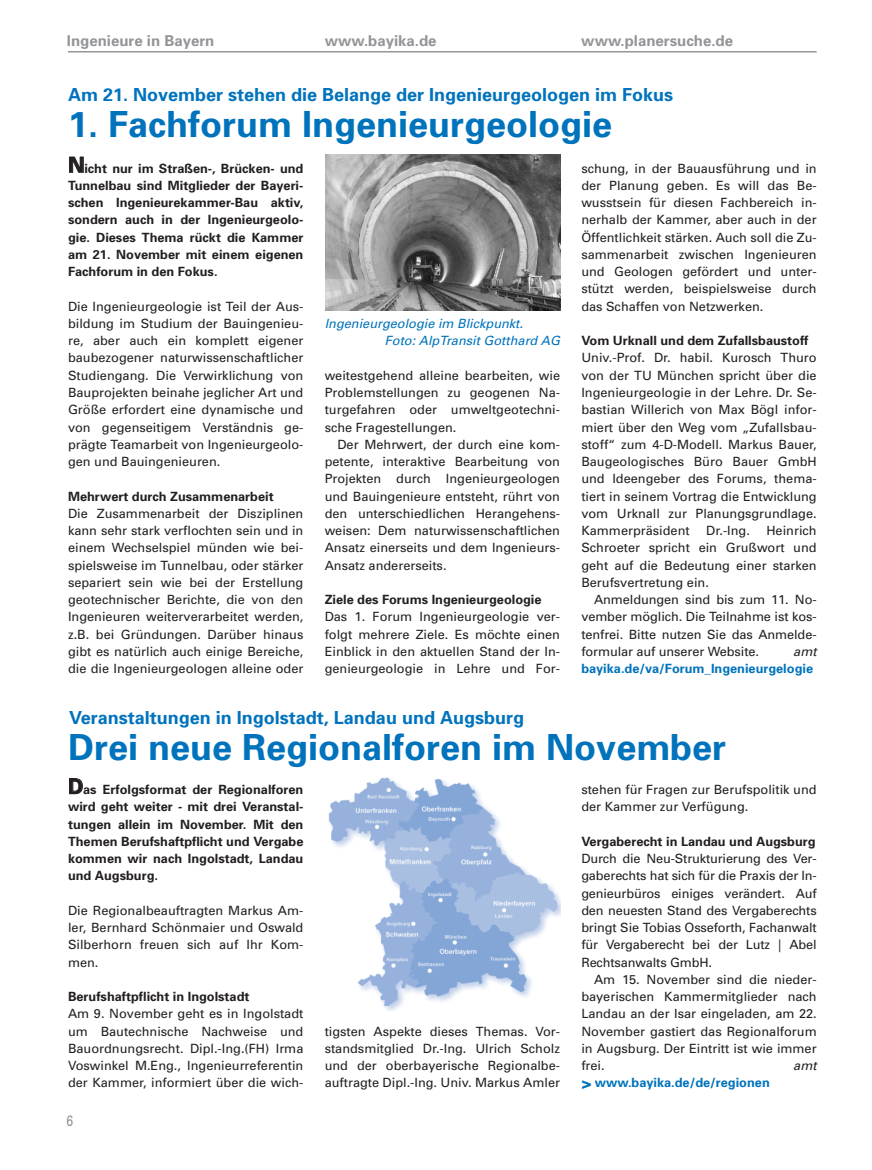
<style>
.page{position:relative;width:872px;height:1170px;background:#fff}
.page>*{position:absolute;margin:0;border:0;box-sizing:border-box;transform-origin:0 0}
.t1{font:700 36px "Univers";color:#0073bc}
.t2{font:700 18px "Univers";color:#0073bc}
.t3{font:700 15px "Univers";color:#939598}
.t4{font:15px "Univers";color:#939598;scale:.8 1}
.t5{font:12.75px/17.2px "Univers";color:#231f20;text-align:justify}
.t6{font:700 12.75px/17.2px "Univers";color:#231f20;text-align:justify}
.t7{font:700 12.75px "Univers";color:#0073bc}
.t8{font:italic 12.75px/17.2px "Univers";color:#0073bc}
.t9{font:italic 12.75px "Univers";color:#231f20}
.s1{font-size:21px}
</style>
<div class="page">
<hr style="left:68px;top:51px;width:748px;height:2px;background:#939598">
<img style="left:328px;top:777px;width:232px;height:233px">
<img style="left:326px;top:154px;width:234px;height:156px">
<p class="t3" style="left:67px;top:35px;width:149px">Ingenieure in Bayern</p>
<p class="t3" style="left:325px;top:35px;width:113px">www.bayika.de</p>
<p class="t3" style="left:581px;top:35px;width:153px">www.planersuche.de</p>
<h2 class="t2" style="left:68px;top:88px;width:607px">Am 21. November stehen die Belange der Ingenieurgeologen im Fokus</h2>
<h1 class="t1" style="left:68px;top:111px;width:545px">1. Fachforum Ingenieurgeologie</h1>
<p class="t6" style="left:68px;top:160px;width:237px"><span class="s1">N</span>icht nur im Straßen-, Brücken- und Tunnelbau sind Mitglieder der Bayeri&shy;schen Ingenieurekammer-Bau aktiv, sondern auch in der Ingenieurgeolo&shy;gie. Dieses Thema rückt die Kammer am 21. November mit einem eigenen Fachforum in den Fokus.</p>
<p class="t5" style="left:68px;top:298px;width:237px">Die Ingenieurgeologie ist Teil der Aus&shy;bildung im Studium der Bauingenieu&shy;re, aber auch ein komplett eigener baubezogener naturwissenschaftlicher Studiengang. Die Verwirklichung von Bauprojekten beinahe jeglicher Art und Größe erfordert eine dynamische und von gegenseitigem Verständnis ge&shy;prägte Teamarbeit von Ingenieurgeolo&shy;gen und Bauingenieuren.</p>
<p class="t6" style="left:68px;top:488px;width:207px">Mehrwert durch Zusammenarbeit</p>
<p class="t5" style="left:68px;top:505px;width:237px">Die Zusammenarbeit der Disziplinen kann sehr stark verflochten sein und in einem Wechselspiel münden wie bei&shy;spielsweise im Tunnelbau, oder stärker separiert sein wie bei der Erstellung geotechnischer Berichte, die von den Ingenieuren weiterverarbeitet werden, z.B. bei Gründungen. Darüber hinaus gibt es natürlich auch einige Bereiche, die die Ingenieurgeologen alleine oder</p>
<h2 class="t2" style="left:69px;top:710px;width:456px">Veranstaltungen in Ingolstadt, Landau und Augsburg</h2>
<h1 class="t1" style="left:68px;top:733px;width:659px">Drei neue Regionalforen im November</h1>
<p class="t6" style="left:68px;top:781px;width:237px"><span class="s1">D</span>as Erfolgsformat der Regionalforen wird geht weiter - mit drei Veranstal&shy;tungen allein im November. Mit den Themen Berufshaftpflicht und Vergabe kommen wir nach Ingolstadt, Landau und Augsburg.</p>
<p class="t5" style="left:68px;top:902px;width:237px">Die Regionalbeauftragten Markus Am&shy;ler, Bernhard Schönmaier und Oswald Silberhorn freuen sich auf Ihr Kom&shy;men.</p>
<p class="t6" style="left:68px;top:988px;width:183px">Berufshaftpflicht in Ingolstadt</p>
<p class="t5" style="left:68px;top:1006px;width:237px">Am 9. November geht es in Ingolstadt um Bautechnische Nachweise und Bauordnungsrecht. Dipl.-Ing.(FH) Irma Voswinkel M.Eng., Ingenieurreferentin der Kammer, informiert über die wich-</p>
<p class="t5" style="left:581px;top:160px;width:237px">schung, in der Bauausführung und in der Planung geben. Es will das Be&shy;wusstsein für diesen Fachbereich in&shy;nerhalb der Kammer, aber auch in der Öffentlichkeit stärken. Auch soll die Zu&shy;sammenarbeit zwischen Ingenieuren und Geologen gefördert und unter&shy;stützt werden, beispielsweise durch das Schaffen von Netzwerken.</p>
<p class="t6" style="left:581px;top:333px;width:229px">Vom Urknall und dem Zufallsbaustoff</p>
<p class="t5" style="left:581px;top:350px;width:237px">Univ.-Prof. Dr. habil. Kurosch Thuro von der TU München spricht über die Ingenieurgeologie in der Lehre. Dr. Se&shy;bastian Willerich von Max Bögl infor&shy;miert über den Weg vom „Zufallsbau&shy;stoff“ zum 4-D-Modell. Markus Bauer, Baugeologisches Büro Bauer GmbH und Ideengeber des Forums, thema&shy;tiert in seinem Vortrag die Entwicklung vom Urknall zur Planungsgrundlage.<br>Kammerpräsident</p>
<p class="t8" style="left:385px;top:316px;width:177px;text-indent:-60px">Ingenieurgeologie im Blickpunkt.<br>Foto: AlpTransit Gotthard AG</p>
<p class="t5" style="left:325px;top:367px;width:237px">weitestgehend alleine bearbeiten, wie Problemstellungen zu geogenen Na&shy;turgefahren oder umweltgeotechni&shy;sche Fragestellungen.</p>
<p class="t5" style="left:325px;top:436px;width:237px;text-indent:13px">Der Mehrwert, der durch eine kom&shy;petente, interaktive Bearbeitung von Projekten durch Ingenieurgeologen und Bauingenieure entsteht, rührt von den unterschiedlichen Herangehens&shy;weisen: Dem naturwissenschaftlichen Ansatz einerseits und dem Ingenieurs-Ansatz andererseits.</p>
<p class="t6" style="left:325px;top:592px;width:218px">Ziele des Forums Ingenieurgeologie</p>
<p class="t5" style="left:325px;top:609px;width:237px">Das 1. Forum Ingenieurgeologie ver&shy;folgt mehrere Ziele. Es möchte einen Einblick in den aktuellen Stand der In&shy;genieurgeologie in Lehre und For-</p>
<p class="t5" style="left:581px;top:523px;width:237px;text-indent:185px">Heinrich Schroeter spricht ein Grußwort und geht auf die Bedeutung einer starken Berufsvertretung ein.</p>
<p class="t5" style="left:581px;top:592px;width:237px;text-indent:13px">Anmeldungen sind bis zum 11. No&shy;vember möglich. Die Teilnahme ist kos&shy;tenfrei. Bitte nutzen Sie das Anmelde&shy;formular auf unserer Website.</p>
<p class="t5" style="left:706px;top:523px;width:45px">Dr.-Ing.</p>
<p class="t9" style="left:793px;top:646px;width:25px">amt</p>
<p class="t7" style="left:581px;top:664px;width:233px">bayika.de/va/Forum_Ingenieurgelogie</p>
<p class="t5" style="left:581px;top:781px;width:237px">stehen für Fragen zur Berufspolitik und der Kammer zur Verfügung.</p>
<p class="t6" style="left:581px;top:833px;width:236px">Vergaberecht in Landau und Augsburg</p>
<p class="t5" style="left:581px;top:850px;width:237px">Durch die Neu-Strukturierung des Ver&shy;gaberechts hat sich für die Praxis der In&shy;genieurbüros einiges verändert. Auf den neuesten Stand des Vergaberechts bringt Sie Tobias Osseforth, Fachanwalt für Vergaberecht bei der Lutz | Abel Rechtsanwalts GmbH.</p>
<p class="t5" style="left:581px;top:971px;width:237px;text-indent:13px">Am 15. November sind die nieder&shy;bayerischen Kammermitglieder nach Landau an der Isar eingeladen, am 22.<br>November gastiert das Regionalforum in Augsburg. Der Eintritt ist wie immer frei.</p>
<p class="t5" style="left:325px;top:1023px;width:237px">tigsten Aspekte dieses Themas. Vor&shy;standsmitglied Dr.-Ing. Ulrich Scholz und der oberbayerische Regionalbe&shy;auftragte Dipl.-Ing. Univ. Markus Amler</p>
<p class="t9" style="left:793px;top:1060px;width:25px">amt</p>
<p class="t7" style="left:595px;top:1078px;width:176px">www.bayika.de/de/regionen</p>
<h2 class="t2" style="left:581px;top:1076px;width:12px">&gt;</h2>
<p class="t4" style="left:67px;top:1114px;width:10px">6</p>
</div>
